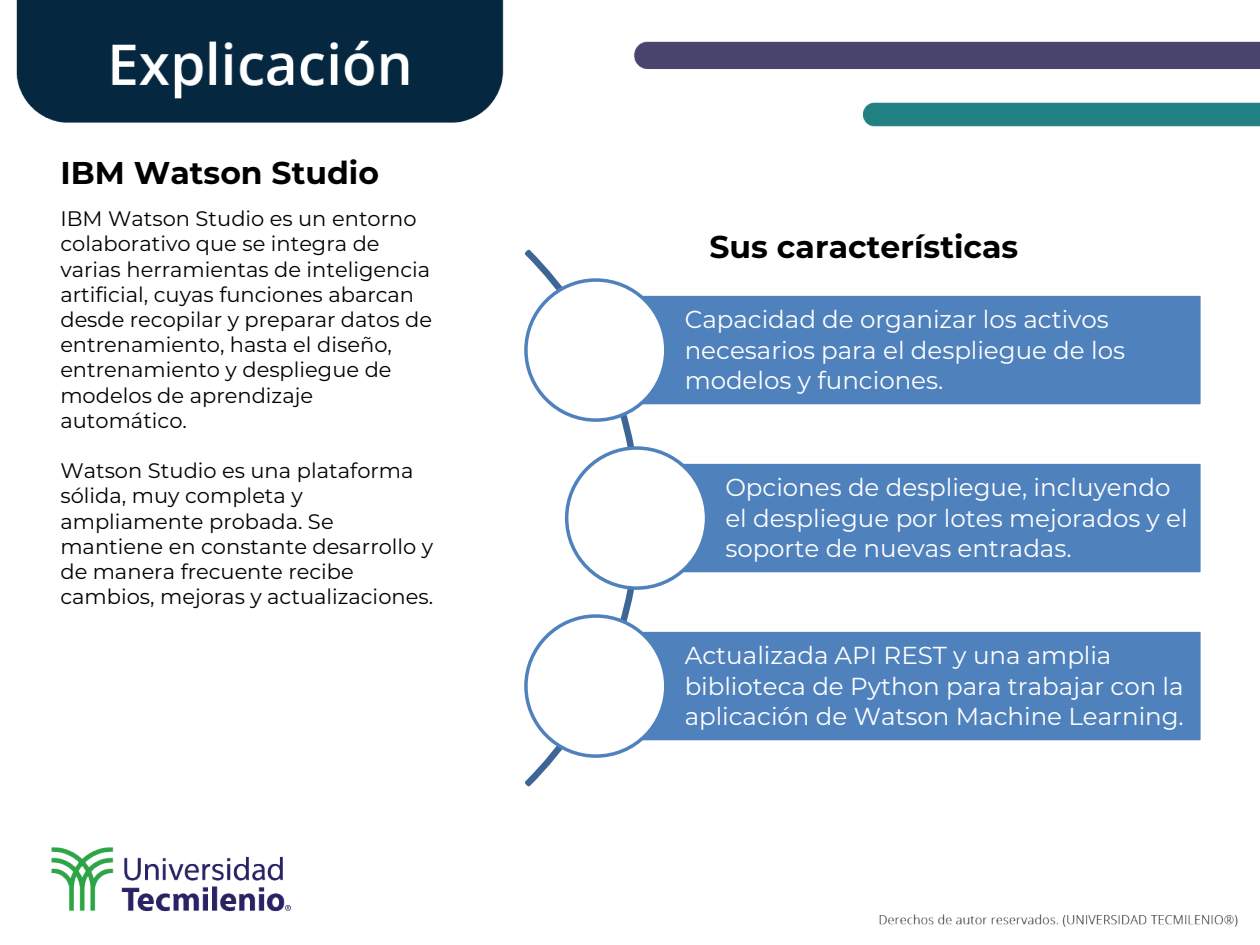
<style>
.page{position:relative;width:1260px;height:945px;background:#fff}
.page>*{position:absolute;margin:0;border:0;box-sizing:border-box;transform-origin:0 0}
.t1{font:700 31.5px "Montserrat";color:#000}
.t2{font:24.5px/30.4px "Montserrat";color:#fff}
.t3{font:21px/25.2px "Montserrat";color:#000}
</style>
<div class="page">
<img style="left:16px;top:0;width:1244px;height:927px">
<svg style="left:522px;top:247px;width:154px;height:543px"></svg>
<div style="left:594px;top:292px;width:610px;height:116px;background:#4f81bd;border:4px solid #fff"></div>
<div style="left:526px;top:280px;width:140px;height:140px;background:#fff;border-radius:50%"></div>
<div style="left:524px;top:278px;width:144px;height:144px;border:4px solid #4f81bd;border-radius:50%"></div>
<div style="left:635px;top:460px;width:569px;height:116px;background:#4f81bd;border:4px solid #fff"></div>
<div style="left:567px;top:448px;width:140px;height:140px;background:#fff;border-radius:50%"></div>
<div style="left:565px;top:446px;width:143px;height:144px;border:4px solid #4f81bd;border-radius:50%"></div>
<div style="left:594px;top:628px;width:610px;height:116px;background:#4f81bd;border:4px solid #fff"></div>
<div style="left:526px;top:616px;width:140px;height:140px;background:#fff;border-radius:50%"></div>
<div style="left:524px;top:614px;width:144px;height:144px;border:4px solid #4f81bd;border-radius:50%"></div>
<h2 class="t1" style="left:60px;top:150px;width:320px">IBM Watson Studio</h2>
<h1 class="t3" style="left:60px;top:205px;width:373px">IBM Watson Studio es un entorno colaborativo que se integra de varias herramientas de inteligencia artificial, cuyas funciones abarcan desde recopilar y preparar datos de entrenamiento, hasta el diseño, entrenamiento y despliegue de modelos de aprendizaje automático.</h1>
<h1 class="t3" style="left:60px;top:457px;width:374px">Watson Studio es una plataforma sólida, muy completa y ampliamente probada. Se mantiene en constante desarrollo y de manera frecuente recibe cambios, mejoras y actualizaciones.</h1>
<h1 class="t1" style="left:709px;top:225px;width:310px">Sus características</h1>
<p class="t2" style="left:685px;top:303px;width:442px">Capacidad de organizar los activos necesarios para el despliegue de los modelos y funciones.</p>
<p class="t2" style="left:725px;top:471px;width:464px">Opciones de despliegue, incluyendo el despliegue por lotes mejorados y el soporte de nuevas entradas.</p>
<p class="t2" style="left:685px;top:639px;width:501px">Actualizada API REST y una amplia biblioteca de Python para trabajar con la aplicación de Watson Machine Learning.</p>
</div>
